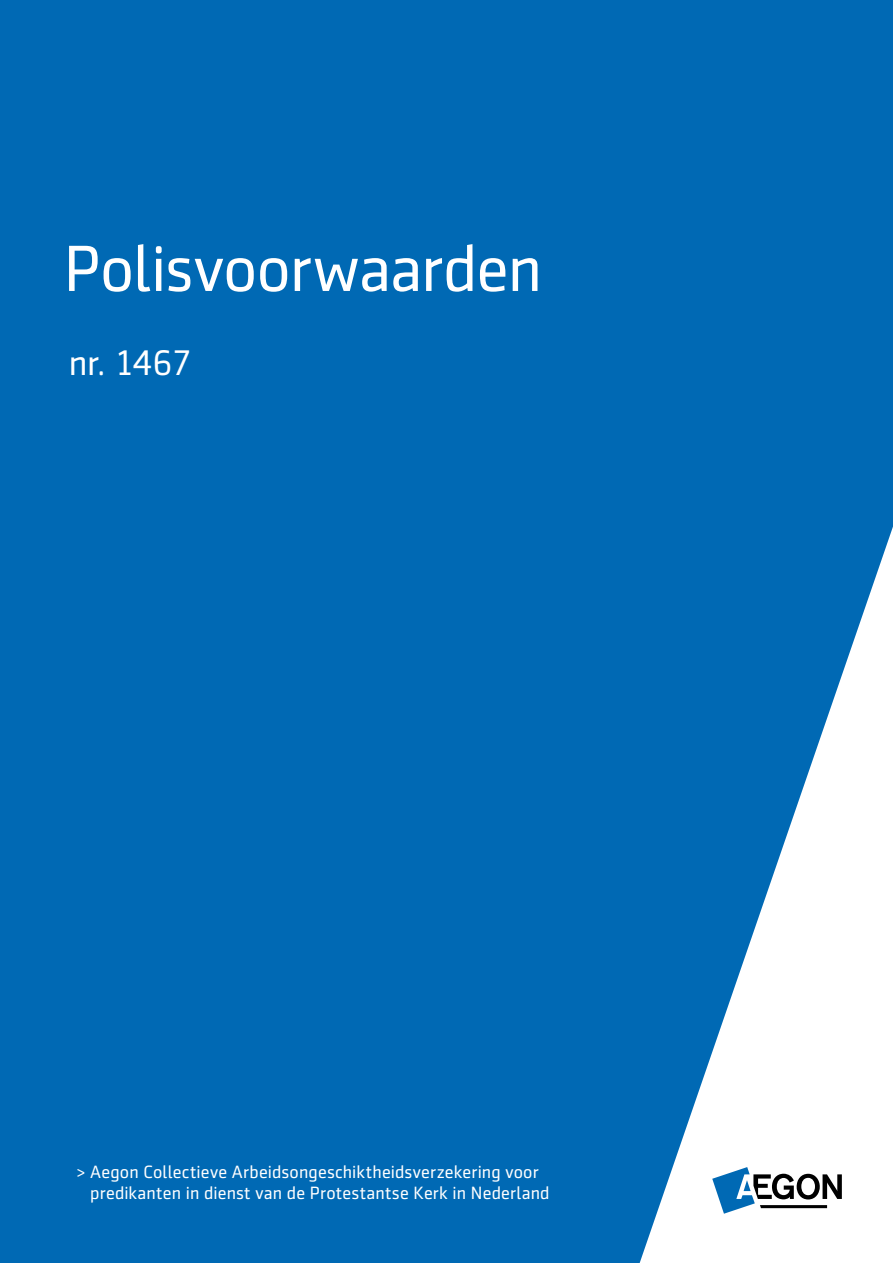
<style>
.page{position:relative;width:893px;height:1263px;background:#0069b4}
.page>*{position:absolute;margin:0;border:0;box-sizing:border-box;transform-origin:0 0}
.t1{font:66px "Sentico Sans DT";letter-spacing:-.015em;color:#fff}
.t2{font:36px "Sentico Sans DT";letter-spacing:-.025em;color:#fff}
.t3{font:18px/21px "Sentico Sans DT";letter-spacing:.01em;color:#fff}
</style>
<div class="page">
<svg style="left:639px;top:527px;width:254px;height:736px"></svg>
<svg style="left:712px;top:1167px;width:130px;height:47px"></svg>
<h1 class="t1" style="left:64px;top:232px;width:480px">Polisvoorwaarden</h1>
<h2 class="t2" style="left:69px;top:343px;width:125px">nr. 1467</h2>
<p class="t3" style="left:90px;top:1161px;width:461px;text-indent:-14px">&gt; Aegon Collectieve Arbeidsongeschiktheidsverzekering voor predikanten in dienst van de Protestantse Kerk in Nederland</p>
</div>
